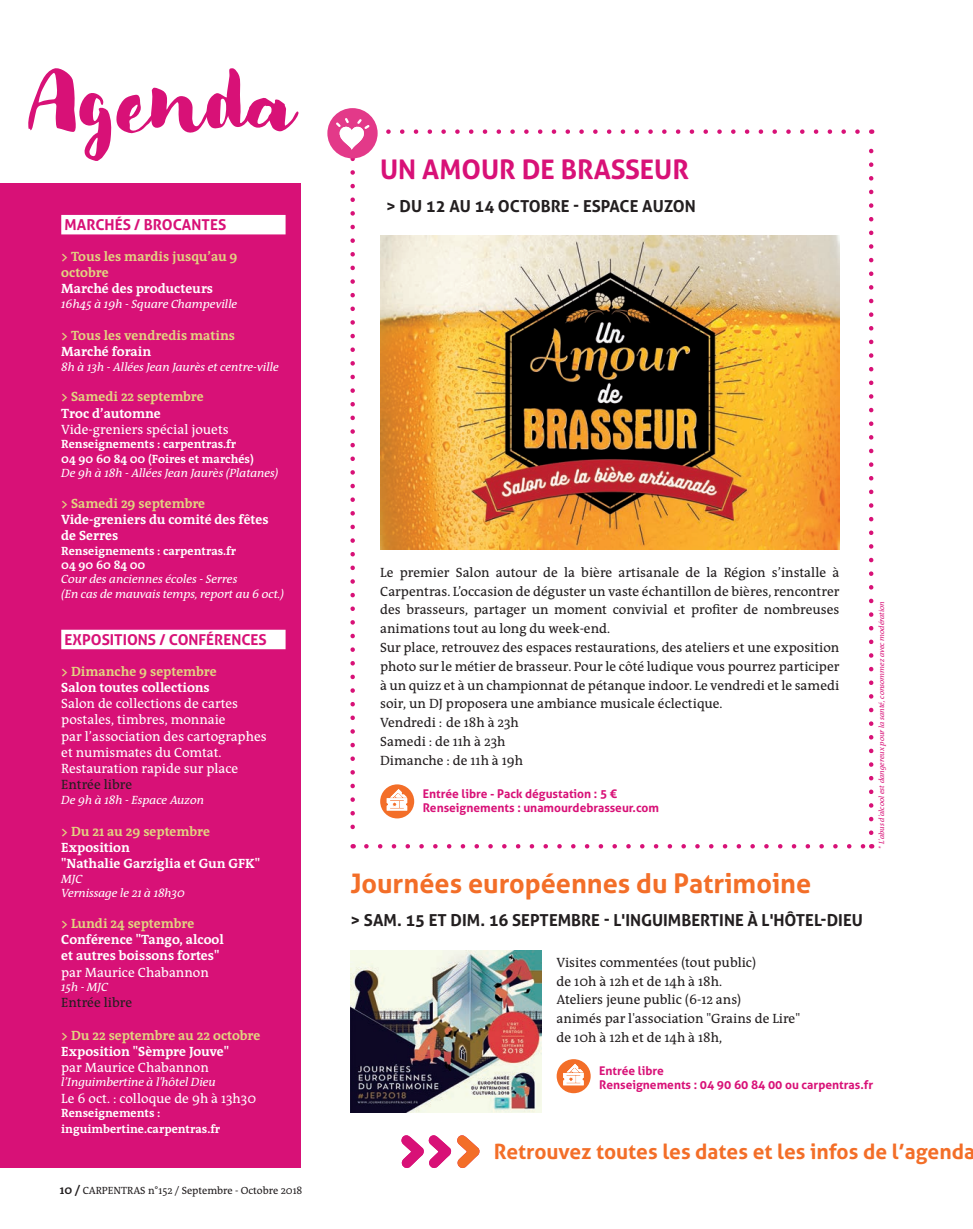
<style>
.page{position:relative;width:973px;height:1229px;background:#fff}
.page>*{position:absolute;margin:0;border:0;box-sizing:border-box;transform-origin:0 0}
.t1{font:75px "Modern Love";color:#d81177}
.t2{font:700 27px "Aller";color:#f36e28}
.t3{font:700 27px "Aller";color:#d81177}
.t4{font:700 21px "Aller";color:#f36e28}
.t5{font:700 16.5px "Aller";color:#231f20}
.AGENDA-RUBRIQUAGE{font:700 15px "Aller";color:#d81177}
.t6{font:13.5px/18.8px "Qua Text";color:#231f20;text-align:justify}
.t7{font:13.5px/16.2px "Qua Text";color:#fff}
.t8{font:700 13.5px "Qua Text";color:#fff}
.t9{font:700 13.5px/16.2px "Qua Text";color:#e1d380}
.t10{font:italic 12px "Qua Text";letter-spacing:-.005em;color:#fff}
.t11{font:700 12px "Qua Text";color:#fff}
.t12{font:700 12px "Aller";color:#d81177}
.t13{font:10.5px "Qua Text";color:#231f20}
.t14{font:italic 7.5px "Qua Text";letter-spacing:-.005em;color:#d81177}
.s1{font-weight:700;font-size:12px}
</style>
<div class="page">
<div style="left:0;top:183px;width:300px;height:984px;background:#d81177"></div>
<div style="left:61px;top:215px;width:225px;height:19px;background:#fff"></div>
<div style="left:61px;top:629px;width:225px;height:20px;background:#fff"></div>
<div style="left:327px;top:108px;width:51px;height:50px;background:#e33989;border-radius:50%"></div>
<svg style="left:401px;top:1135px;width:79px;height:32px"></svg>
<svg style="left:334px;top:116px;width:539px;height:732px"></svg>
<svg style="left:557px;top:1058px;width:34px;height:34px"></svg>
<svg style="left:563px;top:1063px;width:21px;height:21px"></svg>
<img style="left:350px;top:950px;width:192px;height:161px">
<p class="t1" style="left:27px;top:58px;width:267px">Agenda</p>
<p class="AGENDA-RUBRIQUAGE" style="left:65px;top:215px;width:163px">MARCHÉS / BROCANTES</p>
<p class="t9" style="left:61px;top:248px;width:178px">&gt; Tous les mardis jusqu’au 9 octobre</p>
<p class="t8" style="left:61px;top:281px;width:153px">Marché des producteurs</p>
<p class="t10" style="left:61px;top:297px;width:178px">16h45 à 19h - Square Champeville</p>
<p class="t9" style="left:61px;top:327px;width:175px">&gt; Tous les vendredis matins</p>
<p class="t8" style="left:61px;top:344px;width:91px">Marché forain</p>
<p class="t10" style="left:61px;top:360px;width:219px">8h à 13h - Allées Jean Jaurès et centre-ville</p>
<p class="t9" style="left:61px;top:388px;width:144px">&gt; Samedi 22 septembre</p>
<p class="t8" style="left:61px;top:405px;width:101px">Troc d’automne</p>
<p class="t7" style="left:61px;top:421px;width:169px">Vide-greniers spécial jouets</p>
<p class="t11" style="left:61px;top:437px;width:176px">Renseignements : carpentras.fr</p>
<p class="t11" style="left:61px;top:451px;width:194px">04 90 60 84 00 (Foires et marchés)</p>
<p class="t10" style="left:61px;top:466px;width:219px">De 9h à 18h - Allées Jean Jaurès (Platanes)</p>
<p class="t9" style="left:61px;top:495px;width:145px">&gt; Samedi 29 septembre</p>
<p class="t8" style="left:61px;top:511px;width:209px">Vide-greniers du comité des fêtes</p>
<p class="t8" style="left:61px;top:527px;width:58px">de Serres</p>
<p class="t11" style="left:61px;top:543px;width:176px">Renseignements : carpentras.fr</p>
<p class="t11" style="left:61px;top:557px;width:86px">04 90 60 84 00</p>
<p class="t10" style="left:61px;top:572px;width:178px">Cour des anciennes écoles - Serres</p>
<p class="t10" style="left:61px;top:586px;width:224px">(En cas de mauvais temps, report au 6 oct.)</p>
<p class="AGENDA-RUBRIQUAGE" style="left:65px;top:630px;width:204px">EXPOSITIONS / CONFÉRENCES</p>
<p class="t9" style="left:61px;top:663px;width:157px">&gt; Dimanche 9 septembre</p>
<p class="t8" style="left:61px;top:679px;width:150px">Salon toutes collections</p>
<p class="t7" style="left:61px;top:695px;width:178px">Salon de collections de cartes postales, timbres, monnaie</p>
<p class="t7" style="left:61px;top:727px;width:207px">par l’association des cartographes</p>
<p class="t7" style="left:61px;top:744px;width:162px">et numismates du Comtat.</p>
<p class="t7" style="left:61px;top:760px;width:179px">Restauration rapide sur place</p>
<p class="t6" style="left:61px;top:775px;width:72px">Entrée libre</p>
<p class="t10" style="left:61px;top:792px;width:144px">De 9h à 18h - Espace Auzon</p>
<p class="t9" style="left:61px;top:823px;width:150px">&gt; Du 21 au 29 septembre</p>
<p class="t8" style="left:61px;top:839px;width:70px">Exposition</p>
<p class="t8" style="left:61px;top:855px;width:201px">"Nathalie Garziglia et Gun GFK"</p>
<p class="t10" style="left:61px;top:871px;width:23px">MJC</p>
<p class="t10" style="left:61px;top:886px;width:125px">Vernissage le 21 à 18h30</p>
<p class="t9" style="left:61px;top:915px;width:135px">&gt; Lundi 24 septembre</p>
<p class="t8" style="left:61px;top:931px;width:164px">Conférence "Tango, alcool</p>
<p class="t8" style="left:61px;top:947px;width:160px">et autres boissons fortes"</p>
<p class="t7" style="left:61px;top:963px;width:149px">par Maurice Chabannon</p>
<p class="t10" style="left:61px;top:979px;width:48px">15h - MJC</p>
<p class="t6" style="left:61px;top:993px;width:72px">Entrée libre</p>
<p class="t9" style="left:61px;top:1026px;width:201px">&gt; Du 22 septembre au 22 octobre</p>
<p class="t8" style="left:61px;top:1042px;width:169px">Exposition "Sèmpre Jouve"</p>
<p class="t7" style="left:61px;top:1059px;width:149px">par Maurice Chabannon</p>
<p class="t10" style="left:61px;top:1075px;width:156px">l’Inguimbertine à l'hôtel Dieu</p>
<p class="t7" style="left:61px;top:1089px;width:196px">Le 6 oct. : colloque de 9h à 13h30</p>
<p class="t11" style="left:61px;top:1105px;width:101px">Renseignements :</p>
<p class="t11" style="left:61px;top:1121px;width:160px">inguimbertine.carpentras.fr</p>
<p class="t13" style="left:60px;top:1183px;width:244px"><span class="s1">10 /</span> CARPENTRAS n°152 / Septembre - Octobre 2018</p>
<p class="t3" style="left:380px;top:153px;width:310px">UN AMOUR DE BRASSEUR</p>
<p class="t5" style="left:386px;top:195px;width:311px">&gt; DU 12 AU 14 OCTOBRE - ESPACE AUZON</p>
<p class="t6" style="left:380px;top:563px;width:461px">Le premier Salon autour de la bière artisanale de la Région s’installe à Carpentras. L’occasion de déguster un vaste échantillon de bières, rencontrer des brasseurs, partager un moment convivial et profiter de nombreuses animations tout au long du week-end.</p>
<p class="t6" style="left:380px;top:638px;width:461px">Sur place, retrouvez des espaces restaurations, des ateliers et une exposition photo sur le métier de brasseur. Pour le côté ludique vous pourrez participer à un quizz et à un championnat de pétanque indoor. Le vendredi et le samedi soir, un DJ proposera une ambiance musicale éclectique.</p>
<p class="t6" style="left:380px;top:713px;width:140px">Vendredi : de 18h à 23h</p>
<p class="t6" style="left:380px;top:731px;width:127px">Samedi : de 11h à 23h</p>
<p class="t6" style="left:380px;top:750px;width:145px">Dimanche : de 11h à 19h</p>
<p class="t12" style="left:423px;top:785px;width:196px">Entrée libre - Pack dégustation : 5 €</p>
<p class="t12" style="left:423px;top:800px;width:238px">Renseignements : unamourdebrasseur.com</p>
<p class="t2" style="left:350px;top:866px;width:462px">Journées européennes du Patrimoine</p>
<p class="t5" style="left:350px;top:909px;width:514px">&gt; SAM. 15 ET DIM. 16 SEPTEMBRE - L'INGUIMBERTINE À L'HÔTEL-DIEU</p>
<p class="t14" style="left:877px;top:848px;width:249px;rotate:-90deg">* L'abus d'alcool est dangereux pour la santé, consommez avec modération</p>
<p class="t6" style="left:557px;top:952px;width:201px">Visites commentées (tout public)</p>
<p class="t6" style="left:557px;top:971px;width:167px">de 10h à 12h et de 14h à 18h.</p>
<p class="t6" style="left:557px;top:990px;width:186px">Ateliers jeune public (6-12 ans)</p>
<p class="t6" style="left:557px;top:1009px;width:245px">animés par l'association "Grains de Lire"</p>
<p class="t6" style="left:557px;top:1027px;width:167px">de 10h à 12h et de 14h à 18h,</p>
<p class="t12" style="left:599px;top:1063px;width:66px">Entrée libre</p>
<p class="t12" style="left:599px;top:1077px;width:276px">Renseignements : 04 90 60 84 00 ou carpentras.fr</p>
<p class="t4" style="left:494px;top:1137px;width:483px">Retrouvez toutes les dates et les infos de l’agenda</p>
</div>
